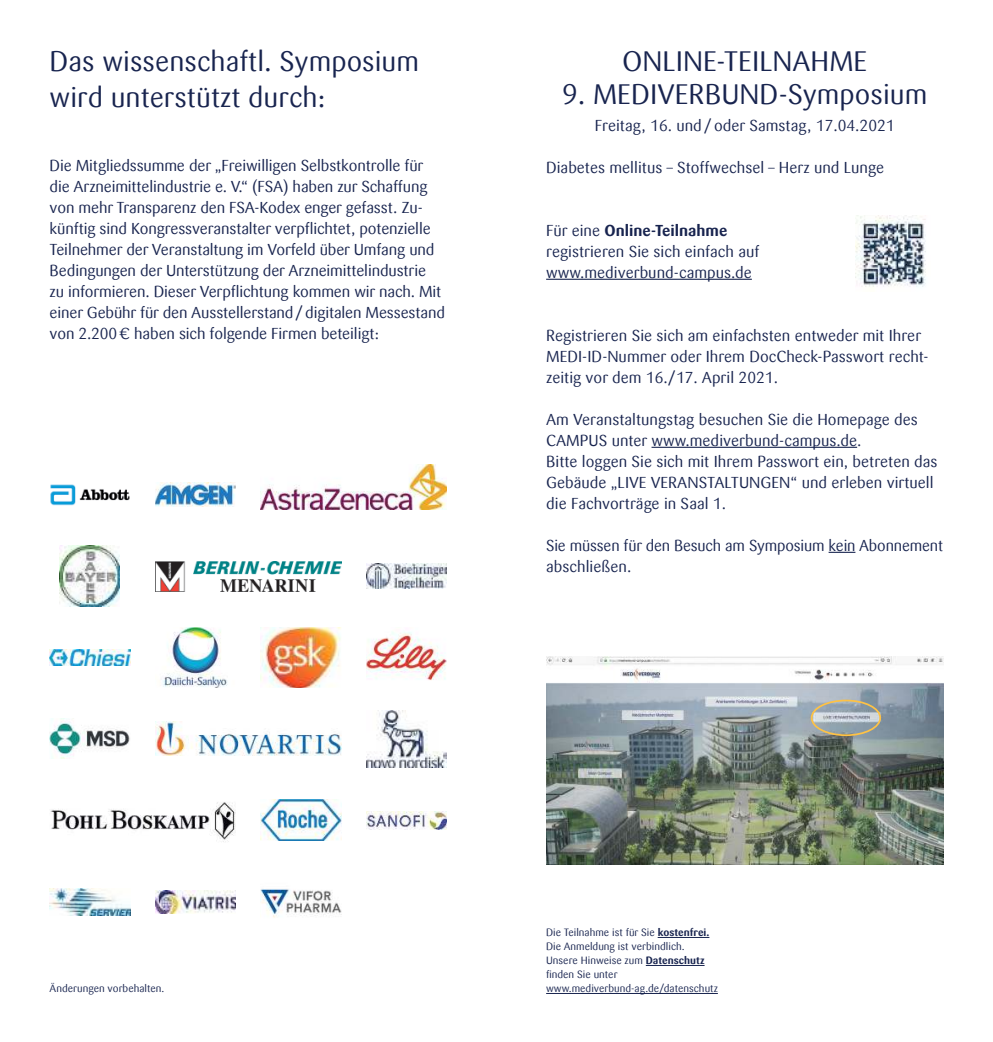
<style>
.page{position:relative;width:993px;height:1042px;background:#fff}
.page>*{position:absolute;margin:0;border:0;box-sizing:border-box;transform-origin:0 0}
.t1{font:28px/36.8px "Sari Offc";color:#18244f}
.t2{font:15.75px/21px "Sari Offc";letter-spacing:-.01em;color:#18244f}
.t3{font:10.5px/14px "Sari Offc";color:#18244f}
.s1{font-weight:700}
</style>
<div class="page">
<img style="left:50px;top:484px;width:80px;height:22px">
<img style="left:60px;top:546px;width:60px;height:60px">
<img style="left:50px;top:649px;width:80px;height:16px">
<img style="left:50px;top:722px;width:80px;height:37px">
<img style="left:366px;top:811px;width:80px;height:18px">
<img style="left:155px;top:890px;width:80px;height:23px">
<img style="left:261px;top:627px;width:80px;height:60px">
<img style="left:155px;top:722px;width:186px;height:34px">
<img style="left:50px;top:802px;width:186px;height:40px">
<img style="left:261px;top:889px;width:80px;height:29px">
<img style="left:155px;top:482px;width:80px;height:25px">
<img style="left:155px;top:561px;width:186px;height:30px">
<img style="left:163px;top:627px;width:65px;height:60px">
<img style="left:50px;top:888px;width:80px;height:27px">
<img style="left:261px;top:464px;width:186px;height:45px">
<img style="left:366px;top:564px;width:80px;height:24px">
<img style="left:366px;top:632px;width:80px;height:48px">
<img style="left:366px;top:710px;width:80px;height:57px">
<img style="left:261px;top:800px;width:80px;height:41px">
<img style="left:546px;top:656px;width:396px;height:208px">
<div style="left:810px;top:699px;width:70px;height:37px;border:2px solid #fec245;border-radius:50%"></div>
<hr style="left:546px;top:279px;width:205px;height:1px;background:#18244f">
<hr style="left:651px;top:447px;width:205px;height:1px;background:#18244f">
<svg style="left:828px;top:552px;width:27px;height:1px"></svg>
<img style="left:855px;top:215px;width:71px;height:72px">
<hr style="left:657px;top:937px;width:52px;height:1px;background:#18244f">
<hr style="left:645px;top:965px;width:59px;height:1px;background:#18244f">
<hr style="left:546px;top:993px;width:171px;height:1px;background:#18244f">
<h1 class="t1" style="left:50px;top:44px;width:371px">Das wissenschaftl. Symposium wird unterstützt durch:</h1>
<p class="t2" style="left:50px;top:155px;width:397px">Die Mitgliedssumme der „Freiwilligen Selbstkontrolle für die Arzneimittelindustrie e. V.“ (FSA) haben zur Schaffung von mehr Transparenz den FSA-Kodex enger gefasst. Zu&shy;künftig sind Kongressveranstalter verpflichtet, potenzielle Teilnehmer der Veranstaltung im Vorfeld über Umfang und Bedingungen der Unterstützung der Arzneimittelindustrie<br>zu informieren. Dieser Verpflichtung kommen wir nach. Mit einer Gebühr für den Ausstellerstand / digitalen Messe stand von 2.200 € haben sich folgende Firmen beteiligt:</p>
<h1 class="t1" style="left:622px;top:44px;width:247px">ONLINE-TEILNAHME</h1>
<h1 class="t1" style="left:562px;top:77px;width:366px">9. MEDIVERBUND-Symposium</h1>
<p class="t2" style="left:594px;top:115px;width:301px">Freitag, 16. und / oder Samstag, 17.04.2021</p>
<p class="t2" style="left:546px;top:157px;width:339px">Diabetes mellitus – Stoffwechsel – Herz und Lunge</p>
<p class="t2" style="left:546px;top:220px;width:215px">Für eine <span class="s1">Online-Teilnahme </span>registrieren Sie sich einfach auf www.mediverbund-campus.de</p>
<p class="t2" style="left:546px;top:325px;width:384px">Registrieren Sie sich am einfachsten entweder mit Ihrer<br>MEDI-ID-Nummer oder Ihrem DocCheck-Passwort recht&shy;zeitig vor dem 16./17. April 2021.</p>
<p class="t2" style="left:546px;top:409px;width:393px">Am Veranstaltungstag besuchen Sie die Homepage des CAMPUS unter www.mediverbund-campus.de.<br>Bitte loggen Sie sich mit Ihrem Passwort ein, betreten das Gebäude „LIVE VERANSTALTUNGEN“ und erleben virtuell die Fachvorträge in Saal 1.</p>
<p class="t2" style="left:546px;top:535px;width:398px">Sie müssen für den Besuch am Symposium kein Abonnement abschließen.</p>
<p class="t3" style="left:50px;top:982px;width:116px">Änderungen vorbehalten.</p>
<p class="t3" style="left:546px;top:926px;width:173px">Die Teilnahme ist für Sie <span class="s1">kostenfrei.<br></span>Die Anmeldung ist verbindlich.<br>Unsere Hinweise zum <span class="s1">Datenschutz </span>finden Sie unter www.mediverbund-ag.de/datenschutz</p>
</div>
